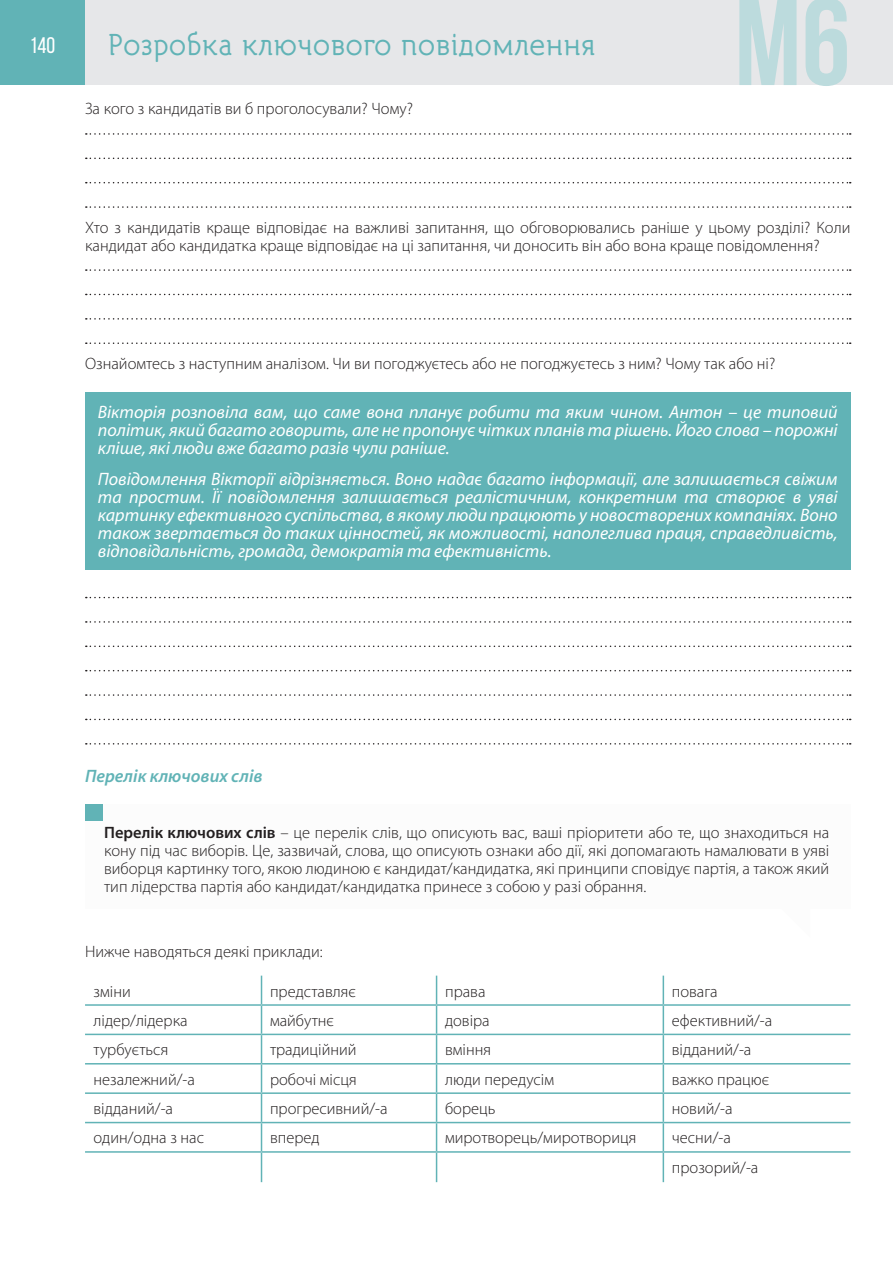
<style>
.page{position:relative;width:893px;height:1263px;background:#fff}
.page>*{position:absolute;margin:0;border:0;box-sizing:border-box;transform-origin:0 0}
.t1{font:700 123.6px "Bebas Neue";color:#bcdbdd}
.t2{font:30px "Turbota";color:#61b3b6}
.t3{font:22.5px "Bebas Neue";color:#fff}
.t4{font:italic 18px/18px "Myriad Pro";color:#fff;text-align:justify}
.t5{font:italic 600 18px "Myriad Pro";color:#61b3b6}
.t6{font:300 16.5px/18px "Myriad Pro";color:#231f20}
.s1{font-weight:600}
</style>
<div class="page">
<div style="left:14px;top:0;width:879px;height:85px;background:#e6e7e9"></div>
<div style="left:0;top:0;width:85px;height:85px;background:#61b3b6"></div>
<svg style="left:86px;top:133px;width:765px;height:2px"></svg>
<svg style="left:86px;top:158px;width:765px;height:1px"></svg>
<svg style="left:86px;top:182px;width:765px;height:1px"></svg>
<svg style="left:86px;top:206px;width:765px;height:2px"></svg>
<svg style="left:86px;top:269px;width:765px;height:2px"></svg>
<svg style="left:86px;top:294px;width:765px;height:1px"></svg>
<svg style="left:86px;top:318px;width:765px;height:2px"></svg>
<svg style="left:86px;top:342px;width:765px;height:2px"></svg>
<div style="left:85px;top:392px;width:765px;height:177px;background:#61b3b6"></div>
<svg style="left:86px;top:597px;width:765px;height:1px"></svg>
<svg style="left:86px;top:621px;width:765px;height:2px"></svg>
<svg style="left:86px;top:645px;width:765px;height:2px"></svg>
<svg style="left:86px;top:670px;width:765px;height:1px"></svg>
<svg style="left:86px;top:694px;width:765px;height:2px"></svg>
<svg style="left:86px;top:719px;width:765px;height:1px"></svg>
<svg style="left:86px;top:743px;width:765px;height:1px"></svg>
<hr style="left:85px;top:1004px;width:176px;height:2px;background:#61b3b6">
<hr style="left:261px;top:1004px;width:176px;height:2px;background:#61b3b6">
<hr style="left:437px;top:1004px;width:226px;height:2px;background:#61b3b6">
<hr style="left:663px;top:1004px;width:187px;height:2px;background:#61b3b6">
<hr style="left:85px;top:1034px;width:176px;height:1px;background:#61b3b6">
<hr style="left:261px;top:1034px;width:176px;height:1px;background:#61b3b6">
<hr style="left:437px;top:1034px;width:226px;height:1px;background:#61b3b6">
<hr style="left:663px;top:1034px;width:187px;height:1px;background:#61b3b6">
<hr style="left:85px;top:1063px;width:176px;height:1px;background:#61b3b6">
<hr style="left:261px;top:1063px;width:176px;height:1px;background:#61b3b6">
<hr style="left:437px;top:1063px;width:226px;height:1px;background:#61b3b6">
<hr style="left:663px;top:1063px;width:187px;height:1px;background:#61b3b6">
<hr style="left:85px;top:1092px;width:176px;height:2px;background:#61b3b6">
<hr style="left:261px;top:1092px;width:176px;height:2px;background:#61b3b6">
<hr style="left:437px;top:1092px;width:226px;height:2px;background:#61b3b6">
<hr style="left:663px;top:1092px;width:187px;height:2px;background:#61b3b6">
<hr style="left:85px;top:1122px;width:176px;height:1px;background:#61b3b6">
<hr style="left:261px;top:1122px;width:176px;height:1px;background:#61b3b6">
<hr style="left:437px;top:1122px;width:226px;height:1px;background:#61b3b6">
<hr style="left:663px;top:1122px;width:187px;height:1px;background:#61b3b6">
<svg style="left:261px;top:976px;width:1px;height:206px"></svg>
<svg style="left:436px;top:976px;width:1px;height:206px"></svg>
<svg style="left:663px;top:976px;width:1px;height:206px"></svg>
<hr style="left:85px;top:1151px;width:176px;height:2px;background:#61b3b6">
<hr style="left:261px;top:1151px;width:176px;height:2px;background:#61b3b6">
<hr style="left:437px;top:1151px;width:226px;height:2px;background:#61b3b6">
<hr style="left:663px;top:1151px;width:187px;height:2px;background:#61b3b6">
<div style="left:85px;top:804px;width:17px;height:17px;background:#61b3b6"></div>
<h3 class="t3" style="left:30px;top:33px;width:27px">140</h3>
<h2 class="t2" style="left:106px;top:26px;width:491px">Розробка ключового повідомлення</h2>
<p class="t6" style="left:85px;top:100px;width:329px">За кого з кандидатів ви б проголосували? Чому?</p>
<h1 class="t1" style="left:735px;top:-25px;width:117px">M6</h1>
<p class="t6" style="left:85px;top:218px;width:767px">Хто з кандидатів краще відповідає на важливі запитання, що обговорювались раніше у цьому розділі? Коли кандидат або кандидатка краще відповідає на ці запитання, чи доносить він або вона краще повідомлення?</p>
<p class="t6" style="left:85px;top:354px;width:692px">Ознайомтесь з наступним аналізом. Чи ви погоджуєтесь або не погоджуєтесь з ним? Чому так або ні?</p>
<p class="t4" style="left:98px;top:403px;width:741px">Вікторія розповіла вам, що саме вона планує робити та яким чином. Антон – це типовий політик, який багато говорить, але не пропонує чітких планів та рішень. Його слова – порожні кліше, які люди вже багато разів чули раніше.</p>
<p class="t4" style="left:98px;top:470px;width:741px">Повідомлення Вікторії відрізняється. Воно надає багато інформації, але залишається свіжим та простим. Її повідомлення залишається реалістичним, конкретним та створює в уяві картинку ефективного суспільства, в якому люди працюють у новостворених компаніях. Воно також звертається до таких цінностей, як можливості, наполеглива праця, справедливість, відповідальність, громада, демократія та ефективність.</p>
<p class="t5" style="left:85px;top:766px;width:179px">Перелік ключових слів</p>
<p class="t6" style="left:104px;top:824px;width:727px;text-align:justify"><span class="s1">Перелік ключових слів</span> – це перелік слів, що описують вас, ваші пріоритети або те, що знаходиться на кону під час виборів. Це, зазвичай, слова, що описують ознаки або дії, які допомагають намалювати в уяві виборця картинку того, якою людиною є кандидат/кандидатка, які принципи сповідує партія, а також який тип лідерства партія або кандидат/кандидатка принесе з собою у разі обрання.</p>
<p class="t6" style="left:85px;top:943px;width:239px">Нижче наводяться деякі приклади:</p>
<p class="t6" style="left:94px;top:982px;width:39px">зміни</p>
<p class="t6" style="left:270px;top:982px;width:88px">представляє</p>
<p class="t6" style="left:445px;top:982px;width:42px">права</p>
<p class="t6" style="left:672px;top:982px;width:47px">повага</p>
<p class="t6" style="left:94px;top:1012px;width:96px">лідер/лідерка</p>
<p class="t6" style="left:270px;top:1012px;width:66px">майбутнє</p>
<p class="t6" style="left:445px;top:1012px;width:46px">довіра</p>
<p class="t6" style="left:672px;top:1012px;width:102px">ефективний/-а</p>
<p class="t6" style="left:94px;top:1041px;width:76px">турбується</p>
<p class="t6" style="left:270px;top:1041px;width:88px">традиційний</p>
<p class="t6" style="left:445px;top:1041px;width:48px">вміння</p>
<p class="t6" style="left:672px;top:1041px;width:81px">відданий/-а</p>
<p class="t6" style="left:94px;top:1070px;width:103px">незалежний/-а</p>
<p class="t6" style="left:270px;top:1070px;width:88px">робочі місця</p>
<p class="t6" style="left:445px;top:1070px;width:111px">люди передусім</p>
<p class="t6" style="left:672px;top:1070px;width:99px">важко працює</p>
<p class="t6" style="left:94px;top:1100px;width:81px">відданий/-а</p>
<p class="t6" style="left:270px;top:1100px;width:119px">прогресивний/-а</p>
<p class="t6" style="left:445px;top:1100px;width:52px">борець</p>
<p class="t6" style="left:672px;top:1100px;width:62px">новий/-а</p>
<p class="t6" style="left:94px;top:1129px;width:112px">один/одна з нас</p>
<p class="t6" style="left:270px;top:1129px;width:51px">вперед</p>
<p class="t6" style="left:445px;top:1129px;width:193px">миротворець/миротвориця</p>
<p class="t6" style="left:672px;top:1129px;width:60px">чесни/-а</p>
<p class="t6" style="left:672px;top:1158px;width:88px">прозорий/-а</p>
</div>
